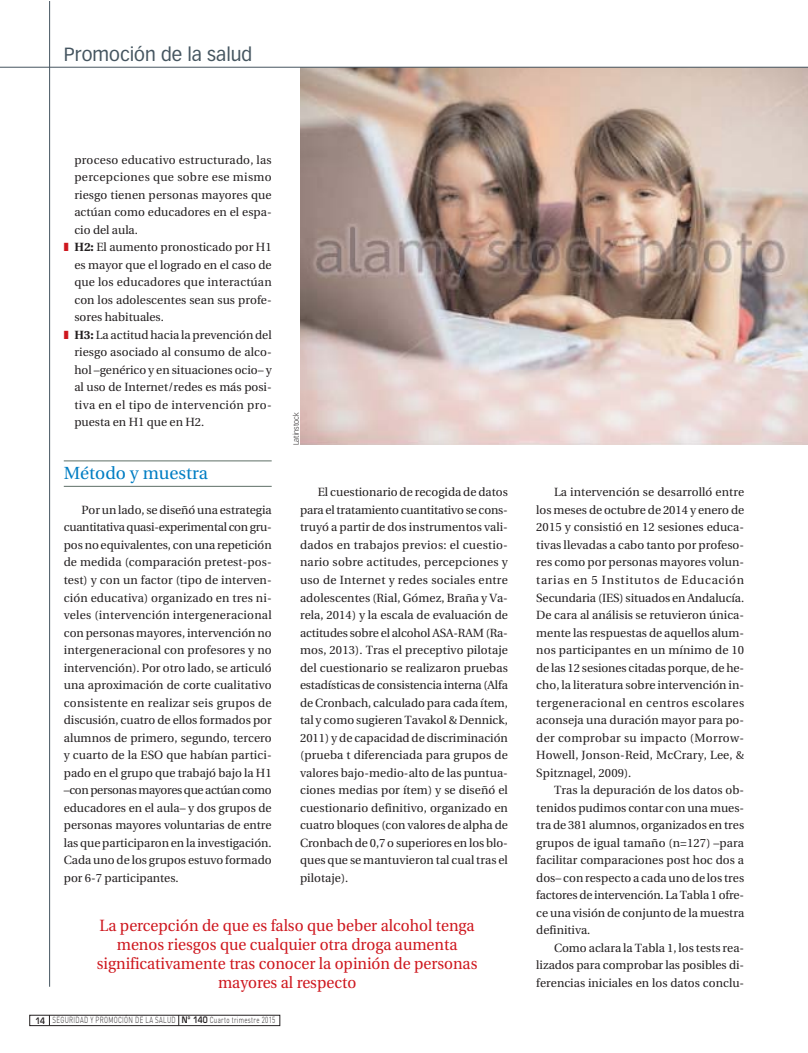
<style>
.page{position:relative;width:808px;height:1053px;background:#fff}
.page>*{position:absolute;margin:0;border:0;box-sizing:border-box;transform-origin:0 0}
.t1{font:18.75px "Vectora LT";color:#455560}
.t2{font:17.5px "Utopia";color:#007dc3}
.t3{font:16.25px/18.8px "Utopia";color:#ce171e;text-align:center;scale:.95 1}
.t4{font:11.88px/17.5px "Utopia";color:#231f20;text-align:justify}
.t5{font:300 8.75px "DIN";letter-spacing:.05em;color:#231f20;scale:.7 1}
.t6{font:300 7.5px "Vectora LT";color:#231f20}
.s1{font-weight:700}
.s2{font-family:"Eurostile";font-weight:600}
</style>
<div class="page">
<hr style="left:64px;top:460px;width:208px;height:1px;background:#5e6e66">
<hr style="left:64px;top:486px;width:208px;height:1px;background:#5e6e66">
<div style="left:30px;top:1014px;width:250px;height:11px;border:1px solid #231f20"></div>
<hr style="left:49px;top:1px;width:1px;height:985px;background:#455560">
<img style="left:300px;top:68px;width:508px;height:376px">
<hr style="left:0;top:67px;width:808px;height:1px;background:#455560">
<h1 class="t1" style="left:64px;top:46px;width:190px">Promoción de la salud</h1>
<p class="t4" style="left:74px;top:152px;width:199px;text-align:left">proceso educativo estructurado, las percepciones que sobre ese mismo riesgo tienen personas mayores que actúan como educadores en el espa&shy;cio del aula.<br><span class="s1">H2:</span> El aumento pronosticado por H1 es mayor que el logrado en el caso de que los educadores que interactúan con los adolescentes sean sus profe&shy;sores habituales.<br><span class="s1">H3:</span> La actitud hacia la prevención del riesgo asociado al consumo de alco&shy;hol –genérico y en situaciones ocio– y al uso de Internet/redes es más posi&shy;tiva en el tipo de intervención pro&shy;puesta en H1 que en H2.</p>
<h2 class="t2" style="left:64px;top:466px;width:146px">Método y muestra</h2>
<p class="t4" style="left:64px;top:502px;width:209px;text-indent:18px">Por un lado, se diseñó una estrategia cuantitativa quasi-experimental con gru&shy;pos no equivalentes, con una repetición de medida (comparación pretest-pos&shy;test) y con un factor (tipo de interven&shy;ción educativa) organizado en tres ni&shy;veles (intervención intergeneracional con personas mayores, intervención no intergeneracional con profesores y no intervención). Por otro lado, se articuló una aproximación de corte cualitativo consistente en realizar seis grupos de discusión, cuatro de ellos formados por alumnos de primero, segundo, tercero y cuarto de la ESO que habían partici&shy;pado en el grupo que trabajó bajo la H1 –con personas mayores que actúan como educadores en el aula– y dos grupos de personas mayores voluntarias de entre las que participaron en la investigación.<br>Cada uno de los grupos estuvo formado por 6-7 participantes.</p>
<p class="t6" style="left:293px;top:445px;width:34px;rotate:-90deg">Latinstock</p>
<p class="t4" style="left:300px;top:484px;width:209px;text-indent:18px">El cuestionario de recogida de datos para el tratamiento cuantitativo se cons&shy;truyó a partir de dos instrumentos vali&shy;dados en trabajos previos: el cuestio&shy;nario sobre actitudes, percepciones y uso de Internet y redes sociales entre adolescentes (Rial, Gómez, Braña y Va&shy;rela, 2014) y la escala de evaluación de actitudes sobre el alcohol ASA-RAM (Ra&shy;mos, 2013). Tras el preceptivo pilotaje del cuestionario se realizaron pruebas estadísticas de consistencia interna (Alfa de Cronbach, calculado para cada ítem, tal y como sugieren Tavakol &amp; Dennick, 2011) y de capacidad de discriminación (prueba t diferenciada para grupos de valores bajo-medio-alto de las puntua&shy;ciones medias por ítem) y se diseñó el cuestionario definitivo, organizado en cuatro bloques (con valores de alpha de Cronbach de 0,7 o superiores en los blo&shy;ques que se mantuvieron tal cual tras el pilotaje).</p>
<h3 class="t3" style="left:97px;top:917px;width:402px">La percepción de que es falso que beber alcohol tenga menos riesgos que cualquier otra droga aumenta significativamente tras conocer la opinión de personas mayores al respecto</h3>
<p class="t5" style="left:35px;top:1017px;width:344px"><span class="s2">14</span> SEGURIDAD Y PROMOCIÓN DE LA SALUD <span class="s2">Nº 140</span> Cuarto trimestre 2015</p>
<p class="t4" style="left:536px;top:484px;width:209px;text-indent:18px">La intervención se desarrolló entre los meses de octubre de 2014 y enero de 2015 y consistió en 12 sesiones educa&shy;tivas llevadas a cabo tanto por profeso&shy;res como por personas mayores volun&shy;tarias en 5 Institutos de Educación Secundaria (IES) situados en Andalucía.<br>De cara al análisis se retuvieron única&shy;mente las respuestas de aquellos alum&shy;nos participantes en un mínimo de 10 de las 12 sesiones citadas porque, de he&shy;cho, la literatura sobre intervención in&shy;tergeneracional en centros escolares aconseja una duración mayor para po&shy;der comprobar su impacto (Morrow-Howell, Jonson-Reid, McCrary, Lee, &amp; Spitznagel, 2009).</p>
<p class="t4" style="left:536px;top:782px;width:209px;text-indent:18px">Tras la depuración de los datos ob&shy;tenidos pudimos contar con una mues&shy;tra de 381 alumnos, organizados en tres grupos de igual tamaño (n=127) –para facilitar comparaciones post hoc dos a dos– con respecto a cada uno de los tres factores de intervención. La Tabla 1 ofre&shy;ce una visión de conjunto de la muestra definitiva.</p>
<p class="t4" style="left:536px;top:939px;width:209px;text-indent:18px">Como aclara la Tabla 1, los tests rea&shy;lizados para comprobar las posibles di&shy;ferencias iniciales en los datos conclu-</p>
</div>
